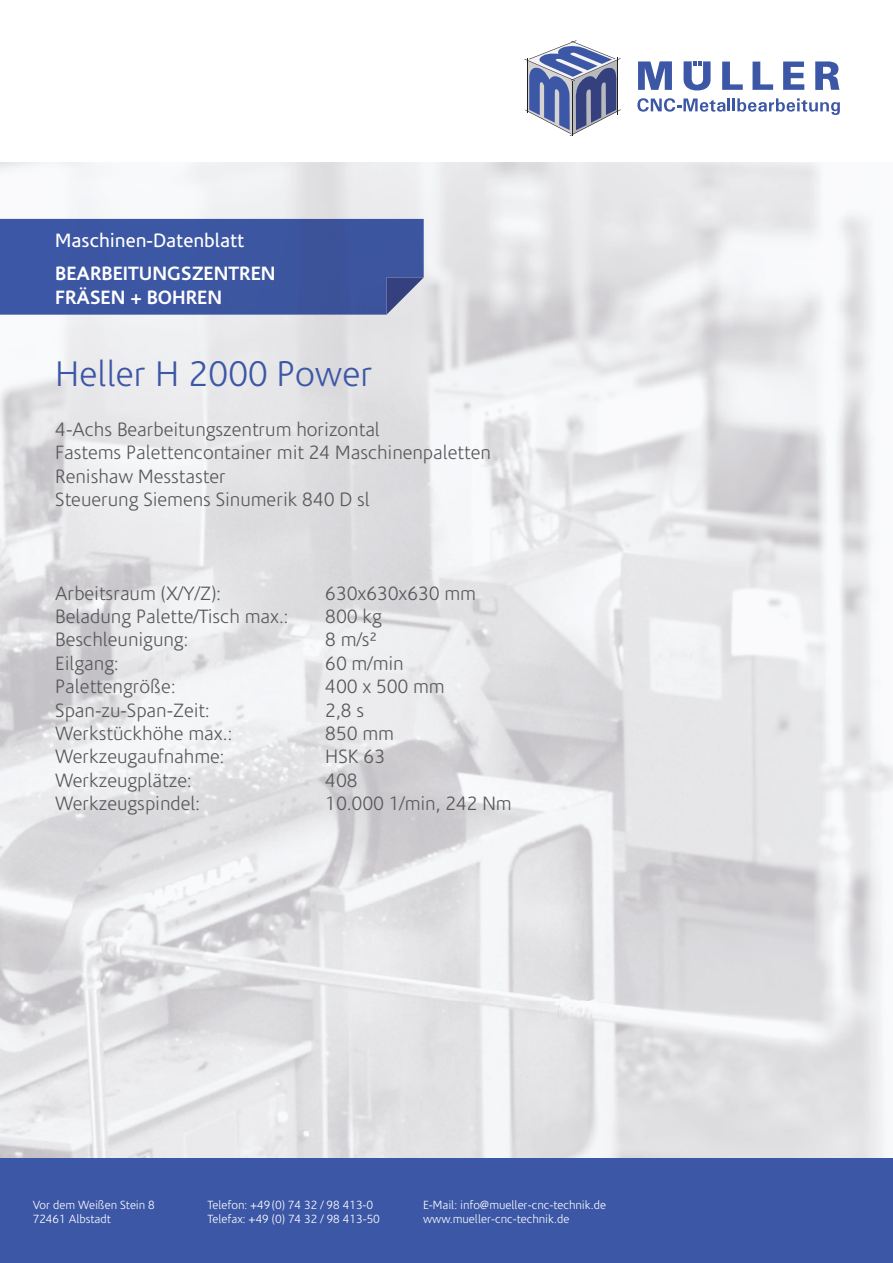
<style>
.page{position:relative;width:893px;height:1263px;background:#fff}
.page>*{position:absolute;margin:0;border:0;box-sizing:border-box;transform-origin:0 0}
.t1{font:300 36px "Corisande";color:#3c57a6}
.t2{font:300 19.5px/23.4px "Corisande";color:#57585a}
.t3{font:700 19.5px/23.4px "Corisande";color:#fff}
.t4{font:19.5px "Corisande";color:#fff}
.t5{font:300 12px/14.4px "Corisande";color:#fff}
</style>
<div class="page">
<img style="left:0;top:162px;width:893px;height:839px">
<img style="left:0;top:1001px;width:893px;height:158px">
<svg style="left:524px;top:40px;width:97px;height:96px"></svg>
<svg style="left:638px;top:61px;width:34px;height:29px"></svg>
<svg style="left:683px;top:61px;width:28px;height:29px"></svg>
<svg style="left:722px;top:62px;width:21px;height:28px"></svg>
<svg style="left:752px;top:62px;width:21px;height:28px"></svg>
<svg style="left:783px;top:62px;width:21px;height:28px"></svg>
<svg style="left:815px;top:61px;width:24px;height:29px"></svg>
<svg style="left:637px;top:98px;width:203px;height:17px"></svg>
<div style="left:0;top:1159px;width:893px;height:104px;background:#3c57a6"></div>
<div style="left:0;top:219px;width:424px;height:96px;background:#3c56a1"></div>
<svg style="left:387px;top:277px;width:37px;height:38px"></svg>
<p class="t4" style="left:55px;top:230px;width:191px">Maschinen-Datenblatt</p>
<p class="t3" style="left:55px;top:262px;width:222px">BEARBEITUNGSZENTREN<br>FRÄSEN + BOHREN</p>
<h1 class="t1" style="left:55px;top:355px;width:319px">Heller H 2000 Power</h1>
<p class="t2" style="left:55px;top:418px;width:437px">4-Achs Bearbeitungszentrum horizontal<br>Fastems Palettencontainer mit 24 Maschinenpaletten Renishaw Messtaster<br>Steuerung Siemens Sinumerik 840 D sl</p>
<p class="t2" style="left:55px;top:582px;width:167px">Arbeitsraum (X/Y/Z):</p>
<p class="t2" style="left:325px;top:582px;width:152px">630x630x630 mm</p>
<p class="t2" style="left:55px;top:605px;width:235px">Beladung Palette/Tisch max.:</p>
<p class="t2" style="left:325px;top:605px;width:58px">800 kg</p>
<p class="t2" style="left:55px;top:629px;width:134px">Beschleunigung:</p>
<p class="t2" style="left:325px;top:629px;width:53px">8 m/s²</p>
<p class="t2" style="left:55px;top:652px;width:65px">Eilgang:</p>
<p class="t2" style="left:325px;top:652px;width:80px">60 m/min</p>
<p class="t2" style="left:55px;top:675px;width:122px">Palettengröße:</p>
<p class="t2" style="left:325px;top:675px;width:121px">400 x 500 mm</p>
<p class="t2" style="left:55px;top:699px;width:156px">Span-zu-Span-Zeit:</p>
<p class="t2" style="left:325px;top:699px;width:40px">2,8 s</p>
<p class="t2" style="left:55px;top:722px;width:178px">Werkstückhöhe max.:</p>
<p class="t2" style="left:325px;top:722px;width:70px">850 mm</p>
<p class="t2" style="left:55px;top:746px;width:170px">Werkzeugaufnahme:</p>
<p class="t2" style="left:325px;top:746px;width:61px">HSK 63</p>
<p class="t2" style="left:55px;top:769px;width:138px">Werkzeugplätze:</p>
<p class="t2" style="left:325px;top:769px;width:34px">408</p>
<p class="t2" style="left:55px;top:792px;width:146px">Werkzeugspindel:</p>
<p class="t2" style="left:325px;top:792px;width:188px">10.000 1/min, 242 Nm</p>
<p class="t5" style="left:33px;top:1198px;width:124px">Vor dem Weißen Stein 8<br>72461 Albstadt</p>
<p class="t5" style="left:207px;top:1198px;width:174px">Telefon: +49 (0) 74 32 / 98 413-0<br>Telefax: +49 (0) 74 32 / 98 413-50</p>
<p class="t5" style="left:423px;top:1198px;width:184px">E-Mail: info@mueller-cnc-technik.de www.mueller-cnc-technik.de</p>
</div>
